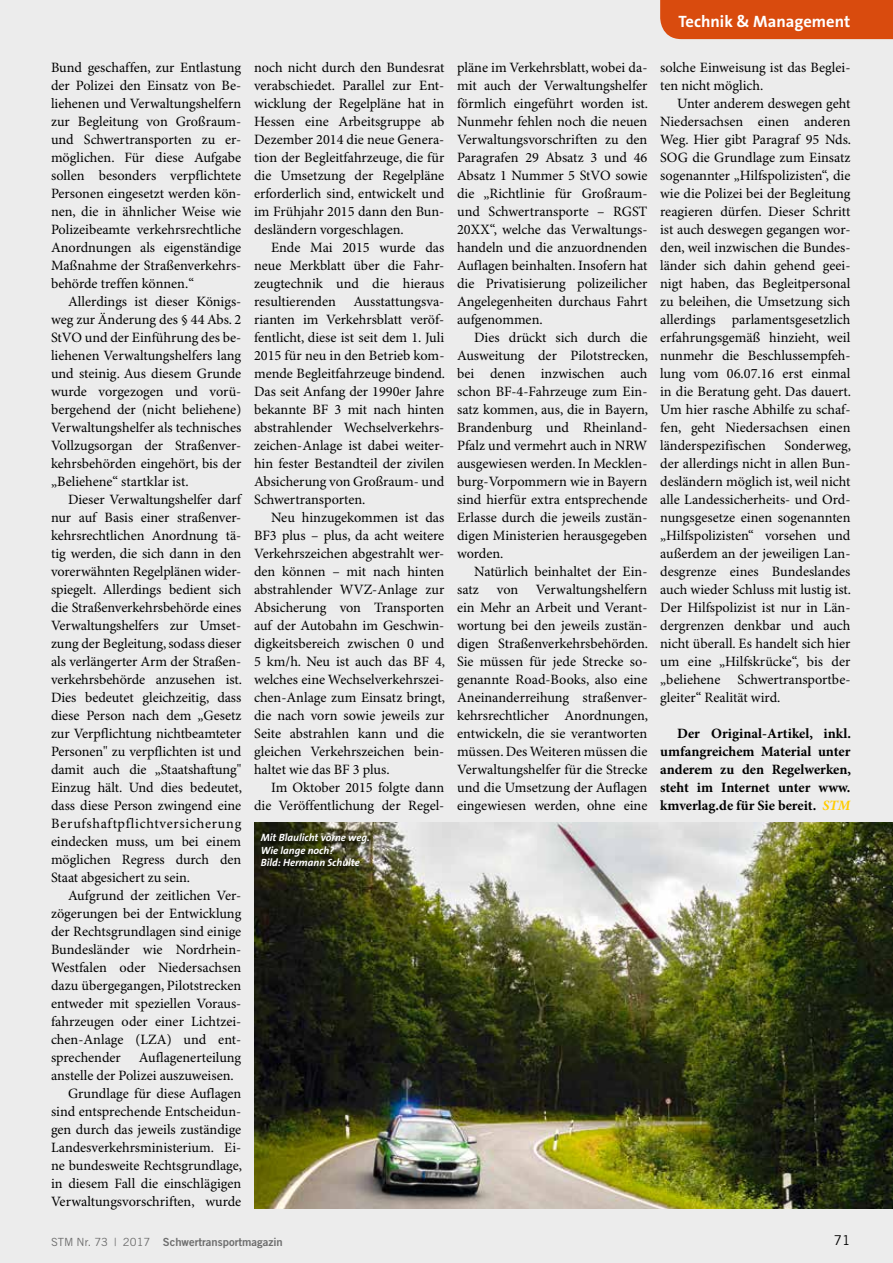
<style>
.page{position:relative;width:893px;height:1263px;background:#ececec}
.page>*{position:absolute;margin:0;border:0;box-sizing:border-box;transform-origin:0 0}
.t1{font:700 16.5px "The Sans B7";color:#fff}
.t2{font:14.25px/18px "Minion Pro";color:#000;text-align:justify}
.t3{font:700 14.25px/18px "Minion Pro";letter-spacing:-.005em;color:#000;text-align:justify}
.t4{font:13.5px "Trade Gothic";color:#000}
.t5{font:11.25px "Trade Gothic Bold Two";color:#6e6e6e}
.t6{font:italic 700 10.5px/12.3px "The Sans B7";color:#fff}
.s1{font-style:italic;color:#fc0}
.s2{font-family:"Trade Gothic"}
</style>
<div class="page">
<div style="left:660px;top:0;width:233px;height:39px;background:#d94b0e"></div>
<img style="left:254px;top:823px;width:639px;height:385px">
<div style="left:259px;top:832px;width:118px;height:41px;background:#000;opacity:.75"></div>
<p class="t2" style="left:51px;top:59px;width:192px">Bund geschaffen, zur Entlastung der Polizei den Einsatz von Be&shy;liehenen und Verwaltungshelfern zur Begleitung von Großraum&shy;und Schwertransporten zu er&shy;möglichen. Für diese Aufgabe sollen besonders verpflichtete Personen eingesetzt werden kön&shy;nen, die in ähnlicher Weise wie Polizeibeamte verkehrsrechtliche Anordnungen als eigenständige Maßnahme der Straßenverkehrs&shy;behörde treffen können.“</p>
<p class="t2" style="left:51px;top:293px;width:192px;text-indent:17px">Allerdings ist dieser Königs&shy;weg zur Änderung des § 44 Abs. 2<br>StVO und der Einführung des be&shy;liehenen Verwaltungshelfers lang und steinig. Aus diesem Grunde wurde vorgezogen und vorü&shy;bergehend der (nicht beliehene)<br>Verwaltungshelfer als technisches Vollzugsorgan der Straßenver&shy;kehrsbehörden eingehört, bis der „Beliehene“ startklar ist.</p>
<p class="t2" style="left:51px;top:491px;width:193px;text-indent:17px">Dieser Verwaltungshelfer darf nur auf Basis einer straßenver&shy;kehrsrechtlichen Anordnung tä&shy;tig werden, die sich dann in den vorerwähnten Regelplänen wider&shy;spiegelt. Allerdings bedient sich die Straßenverkehrsbehörde eines Verwaltungshelfers zur Umset&shy;zung der Begleitung, sodass dieser als verlängerter Arm der Straßen&shy;verkehrsbehörde anzusehen ist.<br>Dies bedeutet gleichzeitig, dass diese Person nach dem „Gesetz zur Verpflichtung nichtbeamteter Personen" zu verpflichten ist und damit auch die „Staatshaftung" Einzug hält. Und dies bedeutet, dass diese Person zwingend eine Berufshaftpflichtversicherung eindecken muss, um bei einem möglichen Regress durch den Staat abgesichert zu sein.</p>
<p class="t2" style="left:51px;top:887px;width:192px;text-indent:17px">Aufgrund der zeitlichen Ver&shy;zögerungen bei der Entwicklung der Rechtsgrundlagen sind einige Bundesländer wie Nordrhein-Westfalen oder Niedersachsen dazu übergegangen, Pilotstrecken entweder mit speziellen Voraus&shy;fahrzeugen oder einer Lichtzei&shy;chen-Anlage (LZA) und ent&shy;sprechender</p>
<p class="t2" style="left:139px;top:1049px;width:104px">Auflagenerteilung</p>
<p class="t2" style="left:51px;top:1067px;width:184px">anstelle der Polizei auszuweisen.</p>
<p class="t2" style="left:68px;top:1085px;width:175px">Grundlage für diese Auflagen</p>
<p class="t2" style="left:51px;top:1103px;width:192px">sind entsprechende Entscheidun-</p>
<p class="t2" style="left:51px;top:1121px;width:192px">gen durch das jeweils zuständige</p>
<p class="t2" style="left:51px;top:1139px;width:192px">Landesverkehrsministerium. Ei-</p>
<p class="t2" style="left:51px;top:1157px;width:193px">ne bundesweite Rechtsgrundlage,</p>
<p class="t2" style="left:51px;top:1175px;width:192px">in diesem Fall die einschlägigen</p>
<p class="t2" style="left:51px;top:1193px;width:192px">Verwaltungsvorschriften, wurde</p>
<p class="t2" style="left:254px;top:59px;width:192px">noch nicht durch den Bundesrat verabschiedet. Parallel zur Ent&shy;wicklung der Regelpläne hat in Hessen eine Arbeitsgruppe ab Dezember 2014 die neue Genera&shy;tion der Begleitfahrzeuge, die für die Umsetzung der Regelpläne erforderlich sind, entwickelt und im Frühjahr 2015 dann den Bun&shy;desländern vorgeschlagen.</p>
<p class="t2" style="left:254px;top:239px;width:193px;text-indent:17px">Ende Mai 2015 wurde das neue Merkblatt über die Fahr&shy;zeugtechnik und die hieraus resultierenden Ausstattungsva&shy;rianten im Verkehrsblatt veröf&shy;fentlicht, diese ist seit dem 1. Juli 2015 für neu in den Betrieb kom&shy;mende Begleitfahrzeuge bindend.<br>Das seit Anfang der 1990er Jahre bekannte BF 3 mit nach hinten abstrahlender Wechselverkehrs&shy;zeichen-Anlage ist dabei weiter&shy;hin fester Bestandteil der zivilen Absicherung von Großraum- und Schwertransporten.</p>
<p class="t2" style="left:254px;top:509px;width:193px;text-indent:17px">Neu hinzugekommen ist das BF3 plus – plus, da acht weitere Verkehrszeichen abgestrahlt wer&shy;den können – mit nach hinten abstrahlender WVZ-Anlage zur Absicherung von Transporten auf der Autobahn im Geschwin&shy;digkeitsbereich zwischen 0 und 5 km/h. Neu ist auch das BF 4, welches eine Wechselverkehrszei&shy;chen-Anlage zum Einsatz bringt, die nach vorn sowie jeweils zur Seite abstrahlen kann und die gleichen Verkehrszeichen bein&shy;haltet wie das BF 3 plus.</p>
<p class="t2" style="left:254px;top:779px;width:192px;text-align:right">Im Oktober 2015 folgte dann die Veröffentlichung der Regel-</p>
<p class="t6" style="left:261px;top:832px;width:111px">Mit Blaulicht vorne weg.<br>Wie lange noch?<br>Bild: Hermann Schulte</p>
<p class="t2" style="left:457px;top:59px;width:193px">pläne im Verkehrsblatt, wobei da&shy;mit auch der Verwaltungshelfer förmlich eingeführt worden ist.<br>Nunmehr fehlen noch die neuen Verwaltungsvorschriften zu den Paragrafen 29 Absatz 3 und 46<br>Absatz 1 Nummer 5 StVO sowie die „Richtlinie für Großraum&shy;und Schwertransporte – RGST 20XX“, welche das Verwaltungs&shy;handeln und die anzuordnenden Auflagen beinhalten. Insofern hat die Privatisierung polizeilicher Angelegenheiten durchaus Fahrt aufgenommen.</p>
<p class="t2" style="left:457px;top:329px;width:193px;text-indent:17px">Dies drückt sich durch die Ausweitung der Pilotstrecken, bei denen inzwischen auch schon BF-4-Fahrzeuge zum Ein&shy;satz kommen, aus, die in Bayern, Brandenburg und Rheinland-Pfalz und vermehrt auch in NRW ausgewiesen werden. In Mecklen&shy;burg-Vorpommern wie in Bayern sind hierfür extra entsprechende Erlasse durch die jeweils zustän&shy;digen Ministerien herausgegeben worden.</p>
<p class="t2" style="left:457px;top:563px;width:192px;text-indent:17px">Natürlich beinhaltet der Ein&shy;satz</p>
<p class="t2" style="left:457px;top:581px;width:193px;text-indent:40px">von Verwaltungshelfern ein Mehr an Arbeit und Verant&shy;wortung bei den jeweils zustän&shy;digen Straßenverkehrsbehörden.<br>Sie müssen für jede Strecke so&shy;genannte Road-Books, also eine Aneinanderreihung straßenver&shy;kehrsrechtlicher Anordnungen, entwickeln, die sie verantworten müssen. Des Weiteren müssen die Verwaltungshelfer für die Strecke und die Umsetzung der Auflagen eingewiesen werden, ohne eine</p>
<p class="t1" style="left:678px;top:13px;width:173px">Technik &amp; Management</p>
<p class="t2" style="left:660px;top:59px;width:192px">solche Einweisung ist das Beglei&shy;ten nicht möglich.</p>
<p class="t2" style="left:660px;top:95px;width:193px;text-indent:17px">Unter anderem deswegen geht Niedersachsen einen anderen Weg. Hier gibt Paragraf 95 Nds.<br>SOG die Grundlage zum Einsatz sogenannter „Hilfspolizisten“, die wie die Polizei bei der Begleitung reagieren dürfen. Dieser Schritt ist auch deswegen gegangen wor&shy;den, weil inzwischen die Bundes&shy;länder sich dahin gehend geei&shy;nigt haben, das Begleitpersonal zu beleihen, die Umsetzung sich allerdings parlamentsgesetzlich erfahrungsgemäß hinzieht, weil nunmehr die Beschlussempfeh&shy;lung vom 06.07.16 erst einmal in die Beratung geht. Das dauert.<br>Um hier rasche Abhilfe zu schaf&shy;fen, geht Niedersachsen einen länderspezifischen</p>
<p class="t2" style="left:660px;top:437px;width:193px;text-indent:124px">Sonderweg, der allerdings nicht in allen Bun&shy;desländern möglich ist, weil nicht alle Landessicherheits- und Ord&shy;nungsgesetze einen sogenannten „Hilfspolizisten“ vorsehen und außerdem an der jeweiligen Lan&shy;desgrenze eines Bundeslandes auch wieder Schluss mit lustig ist.<br>Der Hilfspolizist ist nur in Län&shy;dergrenzen denkbar und auch nicht überall. Es handelt sich hier um eine „Hilfskrücke“, bis der „beliehene Schwertransportbe&shy;gleiter“ Realität wird.</p>
<p class="t3" style="left:660px;top:725px;width:192px;text-indent:17px">Der Original-Artikel, inkl. umfangreichem Material unter anderem zu den Regelwerken, steht im Internet unter www. kmverlag.de für Sie bereit. <span class="s1">STM</span></p>
<p class="t5" style="left:51px;top:1235px;width:233px"><span class="s2">STM Nr. 73 | 2017</span> Schwertransportmagazin</p>
<p class="t4" style="left:834px;top:1232px;width:18px">71</p>
</div>
